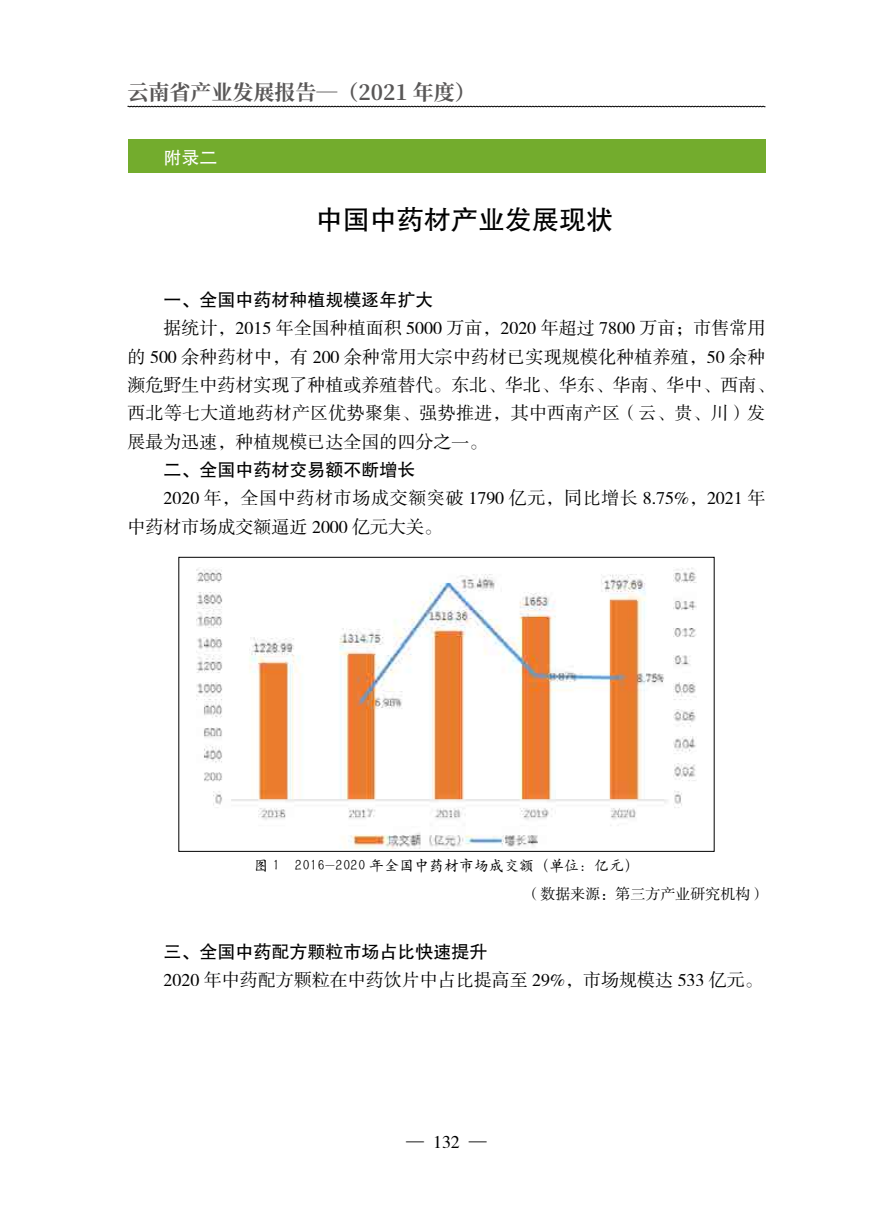
<style>
.page{position:relative;width:893px;height:1212px;background:#fff}
.page>*{position:absolute;margin:0;border:0;box-sizing:border-box;transform-origin:0 0}
.t1{font:27px "FZHTJW GB1 0";color:#000}
.t2{font:700 21px "Source Han Serif SC";color:#595757}
.t3{font:18px/28.3px "FZSSJW GB1 0";color:#000}
.t4{font:18px "FZHTJW GB1 0";color:#000}
.t5{font:18px "FZHTJW GB1 0";color:#fff}
.t6{font:15px "H Yc 1 gj";color:#000}
.t7{font:15px "FZSSJW GB1 0";color:#000}
</style>
<div class="page">
<svg style="left:127px;top:106px;width:639px;height:1px"></svg>
<div style="left:128px;top:139px;width:637px;height:33px;background:#73ac2d"></div>
<img style="left:197px;top:567px;width:499px;height:281px">
<div style="left:179px;top:557px;width:535px;height:294px;border:1px solid #000"></div>
<p class="t2" style="left:128px;top:80px;width:350px">云南省产业发展报告—（2021 年度）</p>
<p class="t5" style="left:164px;top:148px;width:55px">附录二</p>
<h1 class="t1" style="left:316px;top:204px;width:299px">中国中药材产业发展现状</h1>
<p class="t4" style="left:164px;top:290px;width:271px">一、全国中药材种植规模逐年扩大</p>
<p class="t3" style="left:128px;top:315px;width:648px;text-indent:36px">据统计，2015 年全国种植面积 5000 万亩，2020 年超过 7800 万亩；市售常用的 500 余种药材中，有 200 余种常用大宗中药材已实现规模化种植养殖，50 余种濒危野生中药材实现了种植或养殖替代。东北、华北、华东、华南、华中、西南、西北等七大道地药材产区优势聚集、强势推进，其中西南产区（云、贵、川）发展最为迅速，种植规模已达全国的四分之一。</p>
<p class="t4" style="left:164px;top:460px;width:253px">二、全国中药材交易额不断增长</p>
<p class="t3" style="left:128px;top:485px;width:639px;text-indent:36px">2020 年，全国中药材市场成交额突破 1790 亿元，同比增长 8.75%，2021 年中药材市场成交额逼近 2000 亿元大关。</p>
<p class="t6" style="left:254px;top:858px;width:387px">图 1 2016-2020 年全国中药材市场成交额（单位：亿元）</p>
<p class="t7" style="left:525px;top:886px;width:241px">（数据来源：第三方产业研究机构）</p>
<p class="t4" style="left:164px;top:942px;width:325px">三、全国中药配方颗粒市场占比快速提升</p>
<p class="t3" style="left:164px;top:967px;width:601px">2020 年中药配方颗粒在中药饮片中占比提高至 29%，市场规模达 533 亿元。</p>
<p class="t3" style="left:406px;top:1128px;width:82px">— 132 —</p>
</div>
